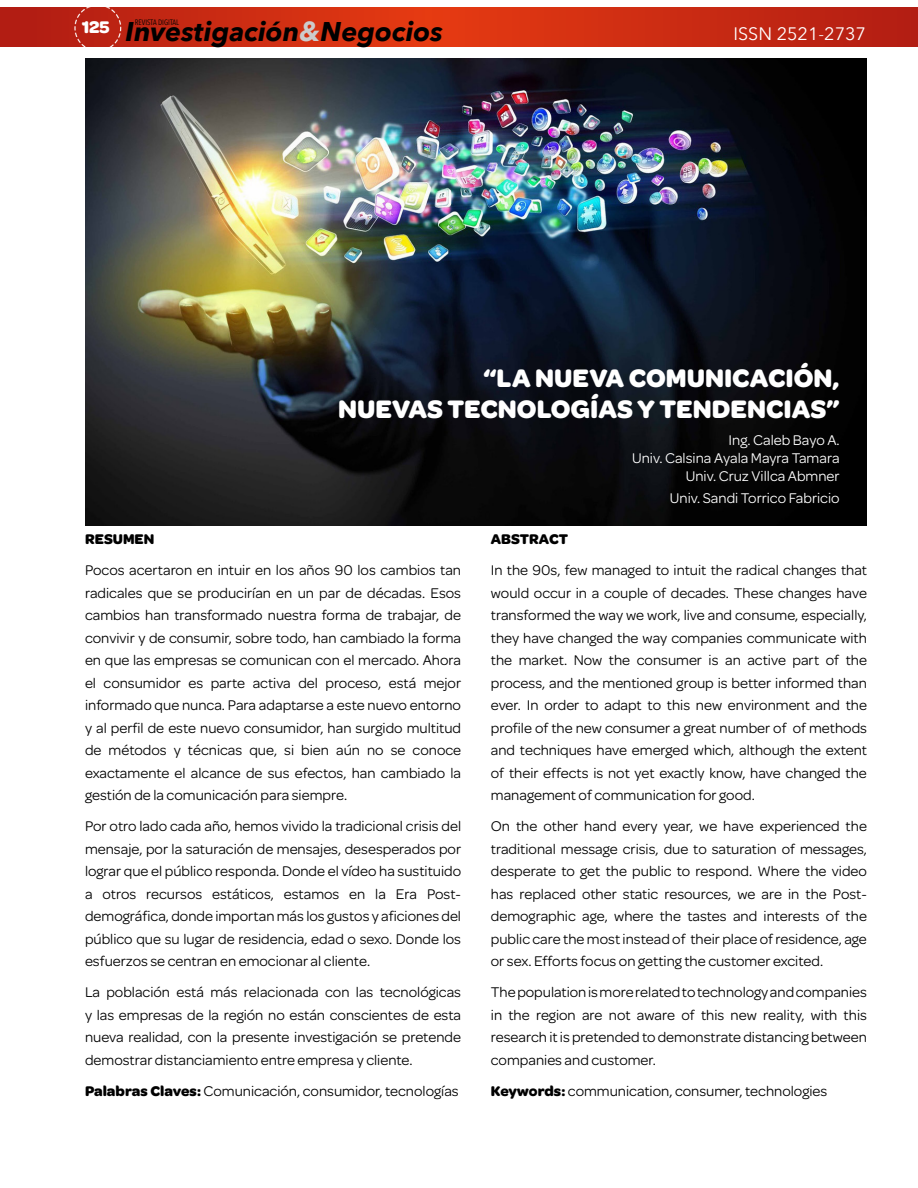
<style>
.page{position:relative;width:918px;height:1188px;background:#fff}
.page>*{position:absolute;margin:0;border:0;box-sizing:border-box;transform-origin:0 0}
.t1{font:700 27px/31px "Omnes";color:#fff;text-align:right}
.t2{font:italic 700 27px "Avenir Next";color:#000}
.t3{font:18px "Avenir Next";color:#fff}
.t4{font:15px/22.5px "Omnes";color:#000;text-align:justify}
.t5{font:15px/18px "Omnes";color:#fff;text-align:right}
.t6{font:700 15px "Omnes";color:#000}
.t7{font:7.8px "Avenir Next Condensed";color:#000}
.s1{color:#ccc}
.s2{font-weight:700}
</style>
<div class="page">
<svg style="left:0;top:7px;width:918px;height:40px;background:#cc2c12"></svg>
<div style="left:59px;top:7px;width:83px;height:40px;background:#bb2213"></div>
<img style="left:85px;top:58px;width:782px;height:468px">
<p class="t7" style="left:135px;top:16px;width:46px">REVISTA DIGITAL</p>
<h1 class="t2" style="left:82px;top:8px;width:363px"><sup>125</sup> Investigación<span class="s1">&amp;</span>Negocios</h1>
<p class="t3" style="left:734px;top:19px;width:134px">ISSN 2521-2737</p>
<h1 class="t1" style="left:338px;top:361px;width:503px">“LA NUEVA COMUNICACIÓN,<br>NUEVAS TECNOLOGÍAS Y TENDENCIAS”</h1>
<p class="t5" style="left:632px;top:430px;width:209px">Ing. Caleb Bayo A.<br>Univ. Calsina Ayala Mayra Tamara<br>Univ. Cruz Villca Abmner</p>
<p class="t5" style="left:670px;top:489px;width:171px">Univ. Sandi Torrico Fabricio</p>
<p class="t6" style="left:85px;top:528px;width:71px">RESUMEN</p>
<p class="t4" style="left:85px;top:558px;width:378px">Pocos acertaron en intuir en los años 90 los cambios tan radicales que se producirían en un par de décadas. Esos cambios han transformado nuestra forma de trabajar, de convivir y de consumir, sobre todo, han cambiado la forma en que las empresas se comunican con el mercado. Ahora el consumidor es parte activa del proceso, está mejor informado que nunca. Para adaptarse a este nuevo entorno y al perfil de este nuevo consumidor, han surgido multitud de métodos y técnicas que, si bien aún no se conoce exactamente el alcance de sus efectos, han cambiado la gestión de la comunicación para siempre.</p>
<p class="t4" style="left:85px;top:814px;width:378px">Por otro lado cada año, hemos vivido la tradicional crisis del mensaje, por la saturación de mensajes, desesperados por lograr que el público responda. Donde el vídeo ha sustituido a otros recursos estáticos, estamos en la Era Post&shy;demográfica, donde importan más los gustos y aficiones del público que su lugar de residencia, edad o sexo. Donde los esfuerzos se centran en emocionar al cliente.</p>
<p class="t4" style="left:85px;top:980px;width:378px">La población está más relacionada con las tecnológicas y las empresas de la región no están conscientes de esta nueva realidad, con la presente investigación se pretende demostrar distanciamiento entre empresa y cliente.</p>
<p class="t4" style="left:85px;top:1079px;width:375px"><span class="s2">Palabras Claves:</span> Comunicación, consumidor, tecnologías</p>
<p class="t6" style="left:491px;top:528px;width:79px">ABSTRACT</p>
<p class="t4" style="left:491px;top:558px;width:378px">In the 90s, few managed to intuit the radical changes that would occur in a couple of decades. These changes have transformed the way we work, live and consume, especially, they have changed the way companies communicate with the market. Now the consumer is an active part of the process, and the mentioned group is better informed than ever. In order to adapt to this new environment and the profile of the new consumer a great number of of methods and techniques have emerged which, although the extent of their effects is not yet exactly know, have changed the management of communication for good.</p>
<p class="t4" style="left:491px;top:814px;width:378px">On the other hand every year, we have experienced the traditional message crisis, due to saturation of messages, desperate to get the public to respond. Where the video has replaced other static resources, we are in the Post&shy;demographic age, where the tastes and interests of the public care the most instead of their place of residence, age or sex. Efforts focus on getting the customer excited.</p>
<p class="t4" style="left:491px;top:980px;width:378px">The population is more related to technology and companies in the region are not aware of this new reality, with this research it is pretended to demonstrate distancing between companies and customer.</p>
<p class="t4" style="left:491px;top:1079px;width:338px"><span class="s2">Keywords:</span> communication, consumer, technologies</p>
</div>
